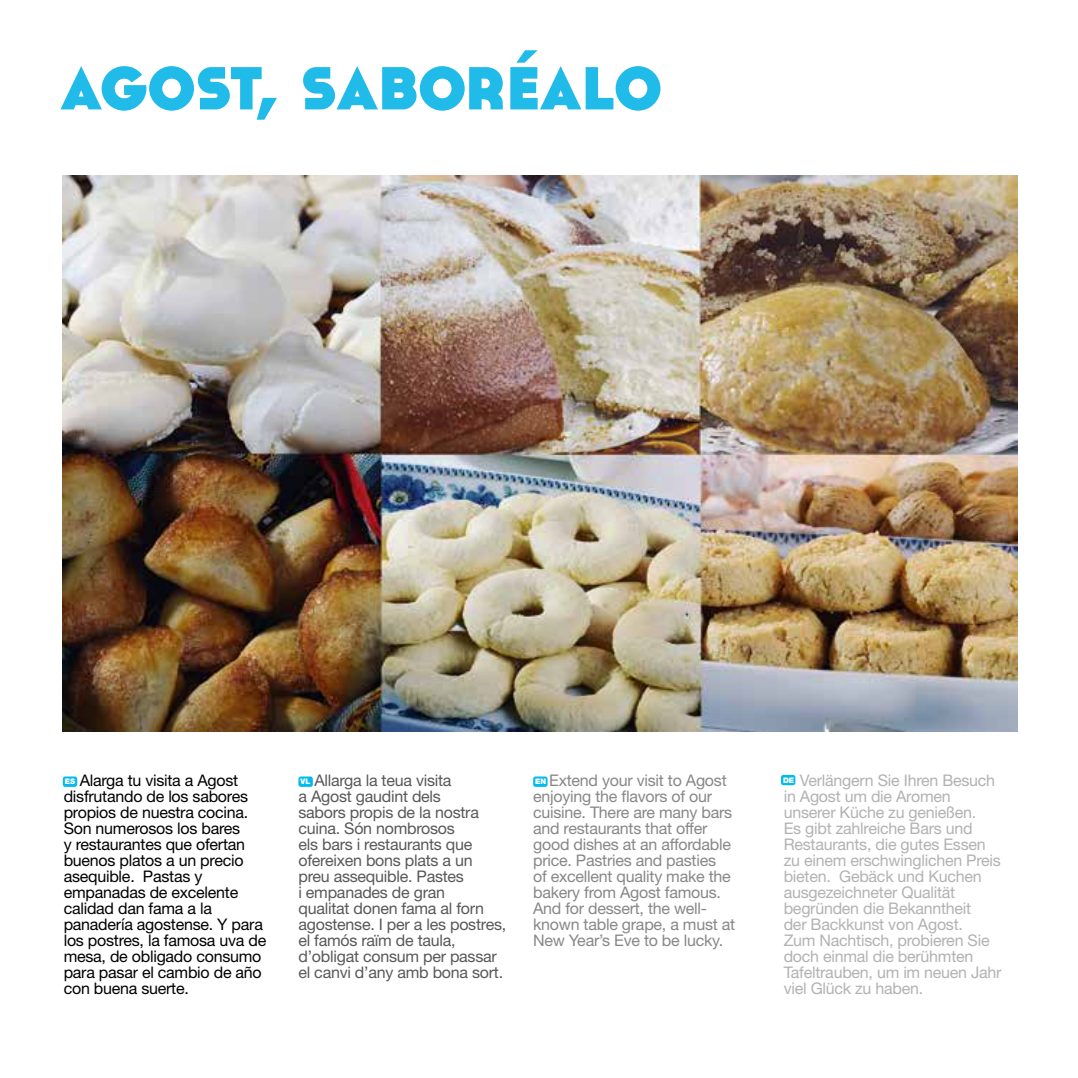
<style>
.page{position:relative;width:1078px;height:1078px;background:#fff}
.page>*{position:absolute;margin:0;border:0;box-sizing:border-box;transform-origin:0 0}
.t1{font:700 90px "Cassannet";color:#20bbe8}
.t2{font:16px/16px "Helvetica Neue LT Std";letter-spacing:-.015em;color:#b1b2b3}
.t3{font:16px/16px "Helvetica Neue LT Std";letter-spacing:-.015em;color:#000}
.t4{font:16px/16px "Helvetica Neue LT Std";letter-spacing:-.015em;color:#58585b}
.t5{font:16px/16px "Helvetica Neue LT Std";letter-spacing:-.015em;color:#878786}
.t6{font:900 7.6px "Helvetica Neue LT Std";color:#fff}
</style>
<div class="page">
<img style="left:63px;top:176px;width:954px;height:555px">
<div style="left:63px;top:776px;width:14px;height:10px;background:#04bbee;border-radius:2px"></div>
<div style="left:780px;top:774px;width:15px;height:11px;background:#04bbee;border-radius:2px"></div>
<div style="left:298px;top:776px;width:15px;height:10px;background:#04bbee;border-radius:2px"></div>
<div style="left:533px;top:776px;width:14px;height:10px;background:#04bbee;border-radius:2px"></div>
<h1 class="t1" style="left:61px;top:24px;width:602px">agost, saboréalo</h1>
<p class="t4" style="left:298px;top:772px;width:209px;text-indent:16px">Allarga la teua visita<br>a Agost gaudint dels<br>sabors propis de la nostra cuina. Són nombrosos<br>els bars i restaurants que ofereixen bons plats a un preu assequible. Pastes<br>i empanades de gran<br>qualitat donen fama al forn agostense. I per a les postres, el famós raïm de taula, d’obligat consum per passar el canvi d’any amb bona sort.</p>
<p class="t5" style="left:533px;top:772px;width:203px;text-indent:16px">Extend your visit to Agost enjoying the flavors of our cuisine. There are many bars and restaurants that offer good dishes at an affordable price. Pastries and pasties<br>of excellent quality make the bakery from Agost famous.<br>And for dessert, the well&shy;known table grape, a must at<br>New Year’s Eve to be lucky.</p>
<p class="t2" style="left:783px;top:772px;width:219px;text-indent:16px">Verlängern Sie Ihren Besuch in Agost um die Aromen unserer Küche zu genießen.<br>Es gibt zahlreiche Bars und<br>Restaurants, die gutes Essen zu einem erschwinglichen Preis bieten. Gebäck und Kuchen ausgezeichneter Qualität begründen die Bekanntheit<br>der Backkunst von Agost.<br>Zum Nachtisch, probieren Sie doch einmal die berühmten<br>Tafeltrauben, um im neuen Jahr viel Glück zu haben.</p>
<p class="t3" style="left:64px;top:772px;width:204px;text-indent:16px">Alarga tu visita a Agost disfrutando de los sabores propios de nuestra cocina.<br>Son numerosos los bares<br>y restaurantes que ofertan buenos platos a un precio asequible. Pastas y empanadas de excelente calidad dan fama a la panadería agostense. Y para los postres, la famosa uva de mesa, de obligado consumo para pasar el cambio de año con buena suerte.</p>
<p class="t6" style="left:65px;top:776px;width:12px">ES</p>
<p class="t6" style="left:782px;top:775px;width:13px">DE</p>
<p class="t6" style="left:300px;top:776px;width:11px">VL</p>
<p class="t6" style="left:535px;top:776px;width:13px">EN</p>
</div>
